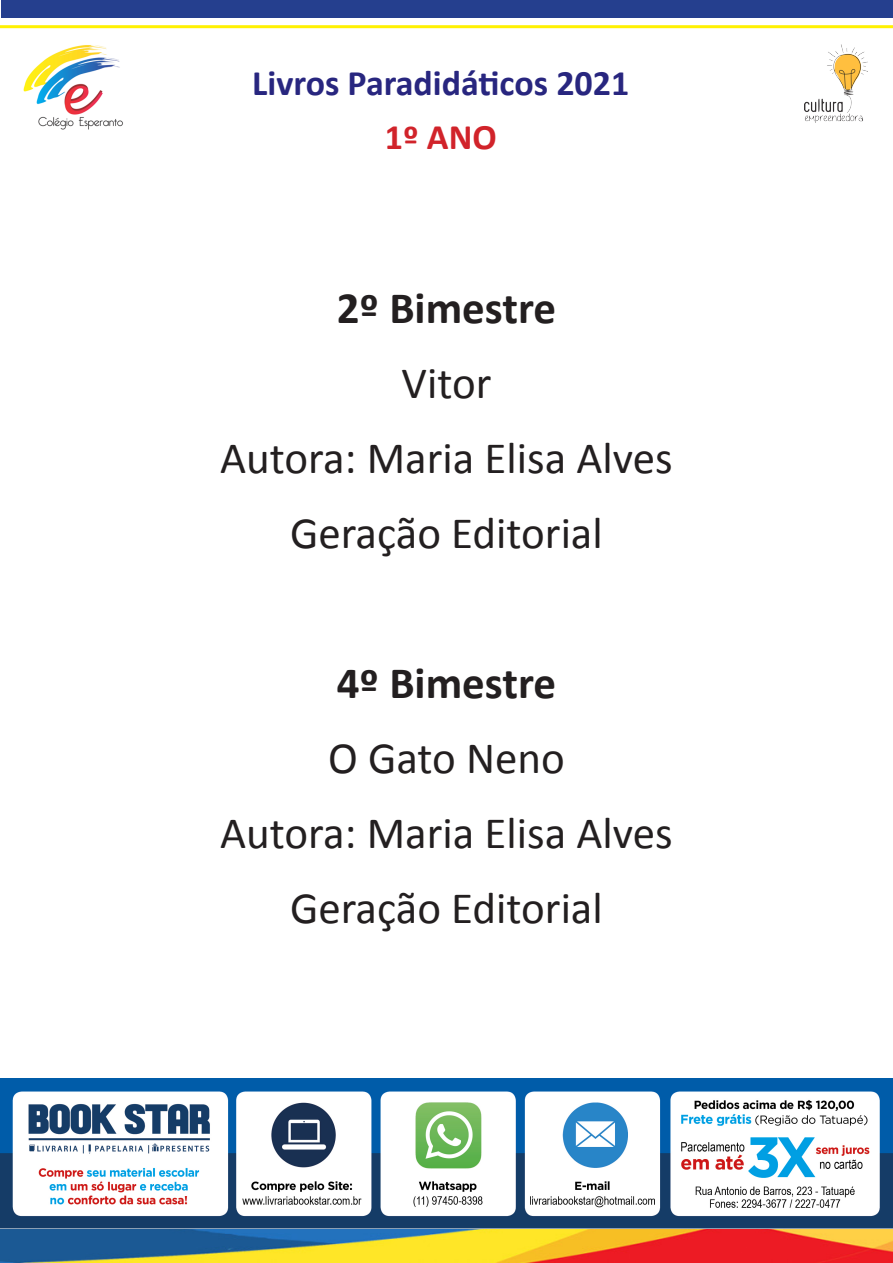
<style>
.page{position:relative;width:893px;height:1263px;background:#fff}
.page>*{position:absolute;margin:0;border:0;box-sizing:border-box;transform-origin:0 0}
.TEXTO{font:45px "Calibri";color:#231f20}
.TEXTO-2{font:700 45px "Calibri";color:#231f20}
.Titulo{font:700 36px "Calibri";color:#28267f}
.Titulo-2{font:700 36px "Calibri";color:#d1232a}
</style>
<div class="page">
<hr style="left:0;top:25px;width:893px;height:3px;background:#fff101">
<div style="left:1px;top:0;width:891px;height:18px;background:#253f8e"></div>
<img style="left:805px;top:44px;width:62px;height:79px">
<img style="left:23px;top:45px;width:100px;height:85px">
<img style="left:0;top:1228px;width:893px;height:35px">
<img style="left:0;top:1078px;width:893px;height:150px">
<p class="Titulo" style="left:252px;top:58px;width:379px">Livros Paradidáticos 2021</p>
<p class="Titulo-2" style="left:385px;top:112px;width:113px">1º ANO</p>
<p class="TEXTO-2" style="left:337px;top:276px;width:221px">2º Bimestre</p>
<p class="TEXTO" style="left:402px;top:352px;width:91px">Vitor</p>
<p class="TEXTO" style="left:220px;top:427px;width:454px">Autora: Maria Elisa Alves</p>
<p class="TEXTO" style="left:290px;top:502px;width:314px">Geração Editorial</p>
<p class="TEXTO-2" style="left:337px;top:651px;width:221px">4º Bimestre</p>
<p class="TEXTO" style="left:328px;top:727px;width:238px">O Gato Neno</p>
<p class="TEXTO" style="left:220px;top:802px;width:454px">Autora: Maria Elisa Alves</p>
<p class="TEXTO" style="left:290px;top:877px;width:314px">Geração Editorial</p>
</div>
